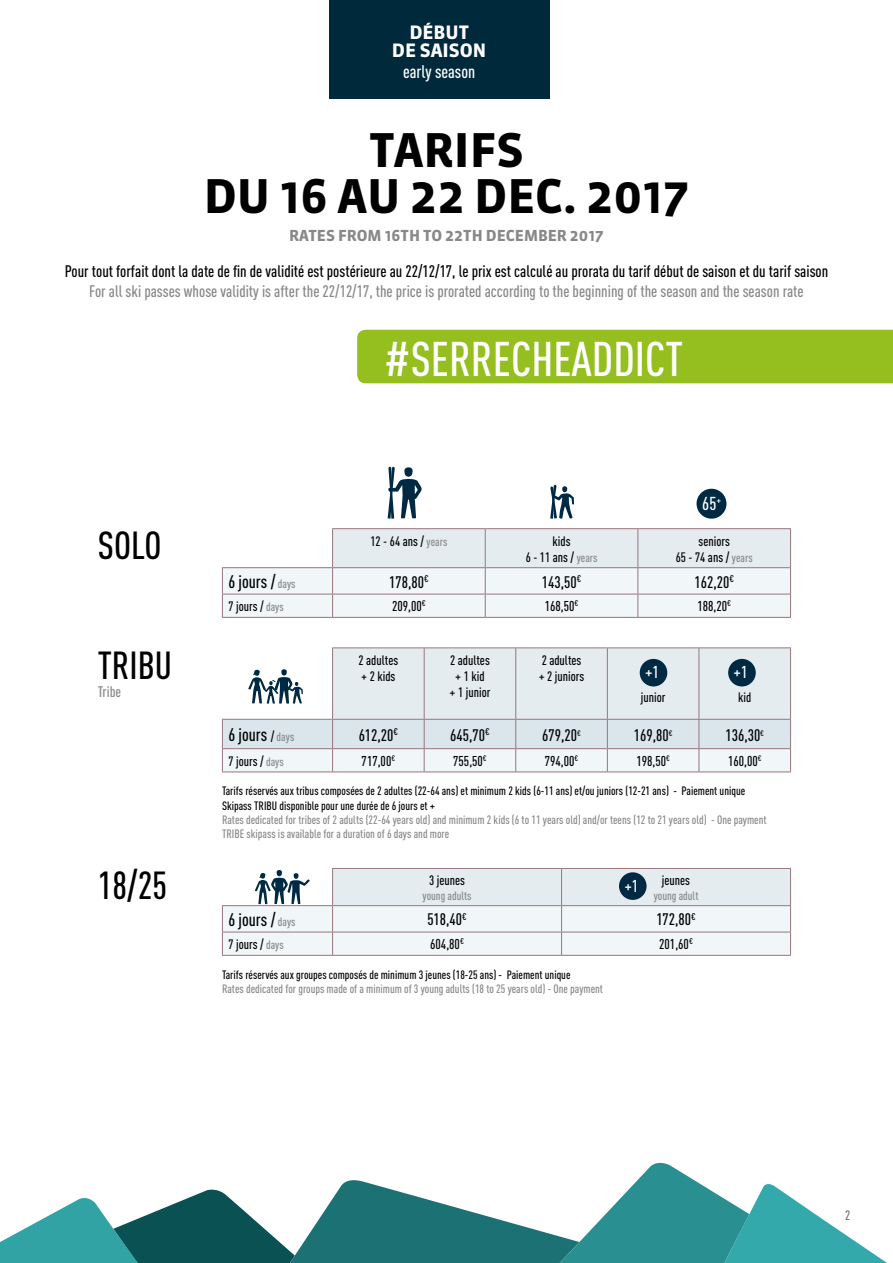
<style>
.page{position:relative;width:893px;height:1263px;background:#fff}
.page>*{position:absolute;margin:0;border:0;box-sizing:border-box;transform-origin:0 0}
.t1{font:500 48px "DIN Cond";color:#fff}
.t2{font:700 46.2px/46.2px "Sanuk OT";color:#000;text-align:center}
.t3{font:500 38.55px "DIN Cond";color:#000}
.t4{font:700 18.45px/18.5px "Sanuk OT";color:#fff;text-align:center}
.t5{font:500 18.45px "DIN Cond";color:#fff}
.t6{font:500 18px "DIN Cond";color:#000}
.t7{font:500 18px "DIN Cond";color:#fff}
.t8{font:500 16.95px "DIN Cond";color:#fff}
.t9{font:500 16.5px "DIN Cond";color:#000}
.t10{font:500 16.5px "DIN Cond";color:#87888a}
.t11{font:700 15.15px "Sanuk OT";color:#87888a}
.t12{font:500 15.15px "DIN Cond";color:#87888a}
.t13{font:500 14.1px "DIN Cond";color:#000}
.t14{font:500 13.5px/16.2px "DIN Cond";color:#000;text-align:center}
.t15{font:500 13.5px "DIN Cond";color:#707172}
.t16{font:500 12px/14.4px "DIN Cond";color:#87888a}
.t17{font:500 12px/14.4px "DIN Cond";color:#000}
.s1{font-size:12px;color:#87888a}
.s2{font-size:13.5px}
</style>
<div class="page">
<svg style="left:639px;top:1162px;width:52px;height:16px"></svg>
<svg style="left:0;top:1178px;width:887px;height:85px"></svg>
<div style="left:357px;top:330px;width:536px;height:53px;background:#94bf1f"></div>
<hr style="left:222px;top:955px;width:111px;height:1px;background:#97767d">
<hr style="left:333px;top:955px;width:229px;height:1px;background:#97767d">
<hr style="left:562px;top:955px;width:229px;height:1px;background:#97767d">
<svg style="left:222px;top:868px;width:569px;height:87px"></svg>
<hr style="left:332px;top:647px;width:92px;height:1px;background:#97767d">
<hr style="left:424px;top:647px;width:92px;height:1px;background:#97767d">
<hr style="left:516px;top:647px;width:91px;height:1px;background:#97767d">
<hr style="left:607px;top:647px;width:92px;height:1px;background:#97767d">
<hr style="left:699px;top:647px;width:92px;height:1px;background:#97767d">
<svg style="left:222px;top:648px;width:569px;height:124px"></svg>
<hr style="left:332px;top:528px;width:153px;height:1px;background:#97767d">
<hr style="left:485px;top:528px;width:153px;height:1px;background:#97767d">
<hr style="left:638px;top:528px;width:153px;height:1px;background:#97767d">
<svg style="left:222px;top:529px;width:569px;height:88px"></svg>
<hr style="left:222px;top:617px;width:111px;height:1px;background:#97767d">
<hr style="left:333px;top:617px;width:152px;height:1px;background:#97767d">
<hr style="left:485px;top:617px;width:153px;height:1px;background:#97767d">
<hr style="left:638px;top:617px;width:153px;height:1px;background:#97767d">
<svg style="left:388px;top:467px;width:34px;height:52px"></svg>
<svg style="left:550px;top:485px;width:24px;height:34px"></svg>
<div style="left:696px;top:489px;width:30px;height:30px;background:#002a43;border-radius:50%"></div>
<div style="left:329px;top:0;width:220px;height:99px;background:#00293b"></div>
<h3 class="t4" style="left:392px;top:23px;width:96px">DÉBUT<br>DE SAISON</h3>
<h3 class="t7" style="left:403px;top:61px;width:74px">early season</h3>
<h2 class="t2" style="left:204px;top:128px;width:487px">TARIFS<br>DU 16 AU 22 DEC. 2017</h2>
<p class="t11" style="left:289px;top:226px;width:316px">RATES FROM 16TH TO 22TH DECEMBER 2017</p>
<h3 class="t9" style="left:65px;top:261px;width:765px">Pour tout forfait dont la date de fin de validité est postérieure au 22/12/17, le prix est calculé au prorata du tarif début de saison et du tarif saison</h3>
<h3 class="t10" style="left:89px;top:281px;width:716px">For all ski passes whose validity is after the 22/12/17, the price is prorated according to the beginning of the season and the season rate</h3>
<h3 class="t3" style="left:98px;top:523px;width:65px">SOLO</h3>
<h3 class="t3" style="left:98px;top:642px;width:76px">TRIBU</h3>
<p class="t12" style="left:98px;top:683px;width:25px">Tribe</p>
<h3 class="t3" style="left:98px;top:862px;width:71px">18/25</h3>
<h1 class="t1" style="left:384px;top:330px;width:301px">#SERRECHEADDICT</h1>
<h3 class="t5" style="left:702px;top:492px;width:20px">65<sup>+</sup></h3>
<p class="t14" style="left:370px;top:532px;width:78px">12 - 64 ans / <span class="s1">years</span></p>
<p class="t14" style="left:526px;top:532px;width:73px">kids<br>6 - 11 ans / <span class="s1">years</span></p>
<p class="t14" style="left:676px;top:532px;width:78px">seniors<br>65 - 74 ans / <span class="s1">years</span></p>
<h3 class="t6" style="left:228px;top:571px;width:69px">6 jours / <span class="s1">days</span></h3>
<h3 class="t9" style="left:389px;top:572px;width:41px">178,80<sup>€</sup></h3>
<h3 class="t9" style="left:542px;top:572px;width:41px">143,50<sup>€</sup></h3>
<h3 class="t9" style="left:694px;top:572px;width:41px">162,20<sup>€</sup></h3>
<p class="t14" style="left:228px;top:598px;width:57px">7 jours / <span class="s1">days</span></p>
<p class="t13" style="left:392px;top:598px;width:35px">209,00<sup>€</sup></p>
<p class="t13" style="left:545px;top:598px;width:35px">168,50<sup>€</sup></p>
<p class="t13" style="left:697px;top:598px;width:35px">188,20<sup>€</sup></p>
<p class="t14" style="left:358px;top:651px;width:41px;text-align:left">2 adultes + 2 kids</p>
<p class="t14" style="left:450px;top:651px;width:42px">2 adultes + 1 kid<br>+ 1 junior</p>
<p class="t14" style="left:539px;top:651px;width:47px;text-align:left">2 adultes + 2 juniors</p>
<h3 class="t8" style="left:645px;top:662px;width:16px">+1</h3>
<h3 class="t8" style="left:733px;top:662px;width:16px">+1</h3>
<p class="t14" style="left:641px;top:689px;width:26px">junior</p>
<p class="t14" style="left:738px;top:689px;width:15px">kid</p>
<h3 class="t6" style="left:228px;top:724px;width:67px">6 jours <span class="s2">/</span> <span class="s1">days</span></h3>
<h3 class="t9" style="left:359px;top:725px;width:41px">612,20<sup>€</sup></h3>
<h3 class="t9" style="left:450px;top:725px;width:41px">645,70<sup>€</sup></h3>
<h3 class="t9" style="left:542px;top:725px;width:40px">679,20<sup>€</sup></h3>
<h3 class="t9" style="left:634px;top:725px;width:40px">169,80<sup>€</sup></h3>
<h3 class="t9" style="left:725px;top:725px;width:40px">136,30<sup>€</sup></h3>
<p class="t14" style="left:228px;top:752px;width:57px">7 jours / <span class="s1">days</span></p>
<p class="t13" style="left:362px;top:752px;width:35px">717,00<sup>€</sup></p>
<p class="t13" style="left:453px;top:752px;width:35px">755,50<sup>€</sup></p>
<p class="t13" style="left:545px;top:752px;width:35px">794,00<sup>€</sup></p>
<p class="t13" style="left:636px;top:752px;width:35px">198,50<sup>€</sup></p>
<p class="t13" style="left:728px;top:752px;width:35px">160,00<sup>€</sup></p>
<p class="t17" style="left:222px;top:783px;width:525px">Tarifs réservés aux tribus composées de 2 adultes (22-64 ans) et minimum 2 kids (6-11 ans) et/ou juniors (12-21 ans) - Paiement unique<br>Skipass TRIBU disponible pour une durée de 6 jours et +</p>
<p class="t16" style="left:222px;top:812px;width:546px">Rates dedicated for tribes of 2 adults (22-64 years old) and minimum 2 kids (6 to 11 years old) and/or teens (12 to 21 years old) - One payment<br>TRIBE skipass is available for a duration of 6 days and more</p>
<p class="t14" style="left:429px;top:872px;width:37px">3 jeunes</p>
<p class="t16" style="left:423px;top:888px;width:51px">young adults</p>
<h3 class="t8" style="left:624px;top:876px;width:16px">+1</h3>
<p class="t14" style="left:662px;top:872px;width:30px">jeunes</p>
<p class="t16" style="left:654px;top:888px;width:46px">young adult</p>
<h3 class="t6" style="left:228px;top:909px;width:69px">6 jours / <span class="s1">days</span></h3>
<h3 class="t9" style="left:427px;top:910px;width:41px">518,40<sup>€</sup></h3>
<h3 class="t9" style="left:656px;top:910px;width:41px">172,80<sup>€</sup></h3>
<p class="t14" style="left:228px;top:936px;width:57px">7 jours / <span class="s1">days</span></p>
<p class="t13" style="left:430px;top:936px;width:35px">604,80<sup>€</sup></p>
<p class="t13" style="left:659px;top:936px;width:35px">201,60<sup>€</sup></p>
<p class="t17" style="left:222px;top:967px;width:350px">Tarifs réservés aux groupes composés de minimum 3 jeunes (18-25 ans) - Paiement unique</p>
<p class="t16" style="left:222px;top:981px;width:383px">Rates dedicated for groups made of a minimum of 3 young adults (18 to 25 years old) - One payment</p>
<p class="t15" style="left:845px;top:1208px;width:7px">2</p>
</div>
